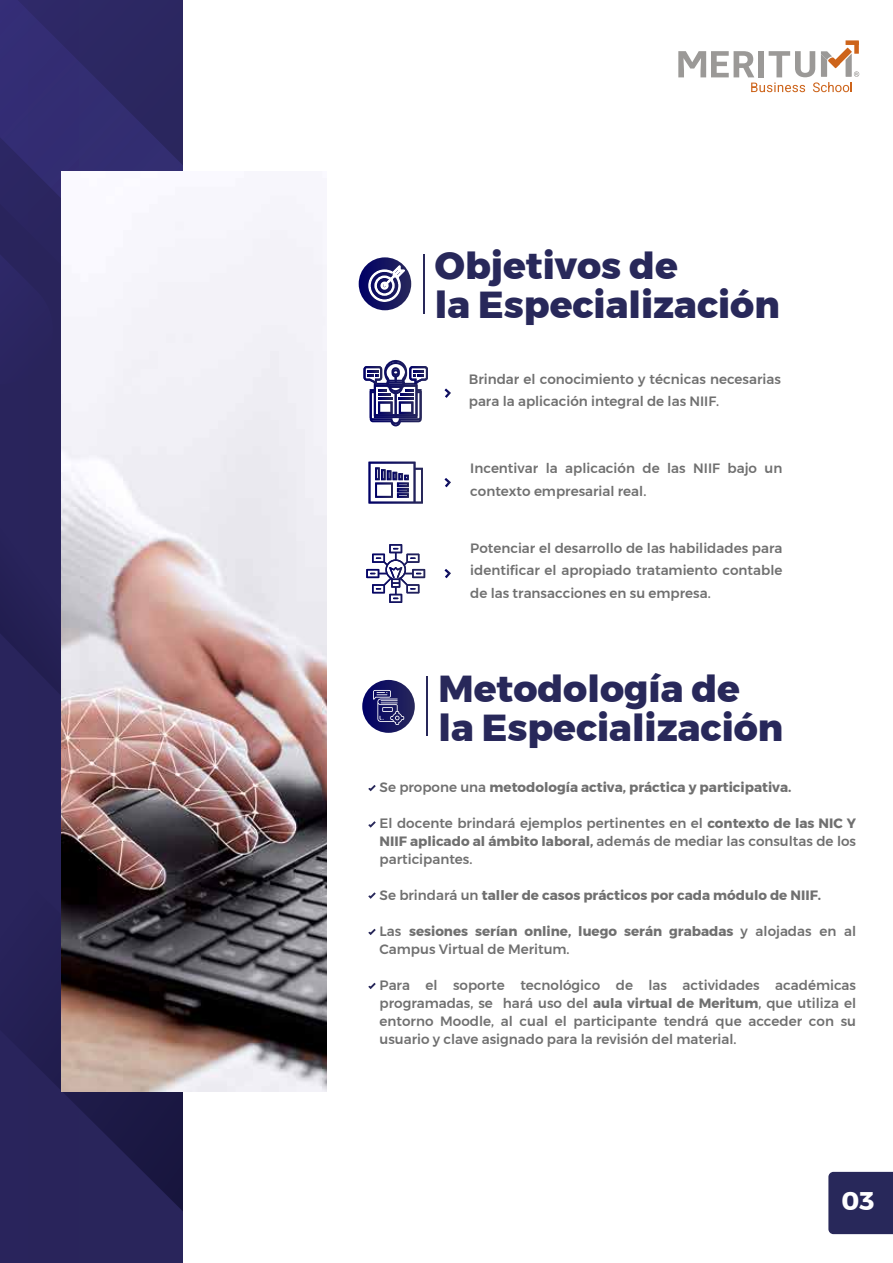
<style>
.page{position:relative;width:893px;height:1263px;background:#fff}
.page>*{position:absolute;margin:0;border:0;box-sizing:border-box;transform-origin:0 0}
.t1{font:800 37.5px/39px "Montserrat";color:#28285a}
.t2{font:700 25.5px "Montserrat";color:#fff}
.t3{font:500 13.5px/18px "Montserrat";color:#707070}
.t4{font:700 13.5px "Montserrat";color:#707070}
.s1{font-weight:500}
.s2{font-weight:700}
</style>
<div class="page">
<hr style="left:423px;top:254px;width:1px;height:59px;background:#28285a">
<svg style="left:678px;top:40px;width:181px;height:52px"></svg>
<svg style="left:0;top:553px;width:183px;height:710px;background:#262256"></svg>
<div style="left:18px;top:410px;width:44px;height:547px;background:#29245b"></div>
<svg style="left:0;top:0;width:183px;height:410px;background:#2f2a68"></svg>
<div style="left:828px;top:1172px;width:65px;height:62px;background:#28285a"></div>
<img style="left:62px;top:172px;width:265px;height:919px">
<svg style="left:363px;top:360px;width:65px;height:66px"></svg>
<svg style="left:369px;top:462px;width:54px;height:41px"></svg>
<svg style="left:366px;top:544px;width:59px;height:59px"></svg>
<svg style="left:359px;top:257px;width:52px;height:53px"></svg>
<svg style="left:367px;top:264px;width:40px;height:39px"></svg>
<hr style="left:426px;top:677px;width:2px;height:59px;background:#28285a">
<svg style="left:362px;top:680px;width:53px;height:53px"></svg>
<svg style="left:373px;top:690px;width:31px;height:35px"></svg>
<svg style="left:444px;top:388px;width:7px;height:10px"></svg>
<svg style="left:444px;top:478px;width:7px;height:9px"></svg>
<svg style="left:444px;top:569px;width:7px;height:9px"></svg>
<svg style="left:368px;top:785px;width:8px;height:6px"></svg>
<svg style="left:368px;top:821px;width:8px;height:7px"></svg>
<svg style="left:368px;top:892px;width:8px;height:7px"></svg>
<svg style="left:368px;top:929px;width:8px;height:6px"></svg>
<svg style="left:368px;top:983px;width:8px;height:6px"></svg>
<h1 class="t1" style="left:435px;top:246px;width:346px">Objetivos de<br>la Especialización</h1>
<p class="t3" style="left:469px;top:367px;width:314px;line-height:22.6px">Brindar el conocimiento y técnicas necesarias para la aplicación integral de las NIIF.</p>
<p class="t3" style="left:470px;top:457px;width:314px;line-height:22.6px">Incentivar la aplicación de las NIIF bajo un contexto empresarial real.</p>
<p class="t3" style="left:470px;top:536px;width:314px;line-height:22.6px;text-align:justify">Potenciar el desarrollo de las habilidades para identificar el apropiado tratamiento contable de las transacciones en su empresa.</p>
<h1 class="t1" style="left:438px;top:669px;width:346px">Metodología de la Especialización</h1>
<p class="t4" style="left:380px;top:777px;width:413px"><span class="s1">Se propone una</span> metodología activa, práctica y participativa.</p>
<p class="t3" style="left:380px;top:814px;width:478px;text-align:justify">El docente brindará ejemplos pertinentes en el <span class="s2">contexto de las NIC Y NIIF aplicado al ámbito laboral,</span> además de mediar las consultas de los participantes.</p>
<p class="t4" style="left:380px;top:885px;width:443px"><span class="s1">Se brindará un</span> taller de casos prácticos por cada módulo de NIIF.</p>
<p class="t3" style="left:380px;top:922px;width:478px">Las <span class="s2">sesiones serían online, luego serán grabadas</span> y alojadas en al<br>Campus Virtual de Meritum.</p>
<p class="t3" style="left:380px;top:976px;width:478px;text-align:justify">Para el soporte tecnológico de las actividades académicas programadas, se hará uso del <span class="s2">aula virtual de Meritum</span>, que utiliza el entorno Moodle, al cual el participante tendrá que acceder con su usuario y clave asignado para la revisión del material.</p>
<h2 class="t2" style="left:841px;top:1181px;width:35px">03</h2>
</div>
